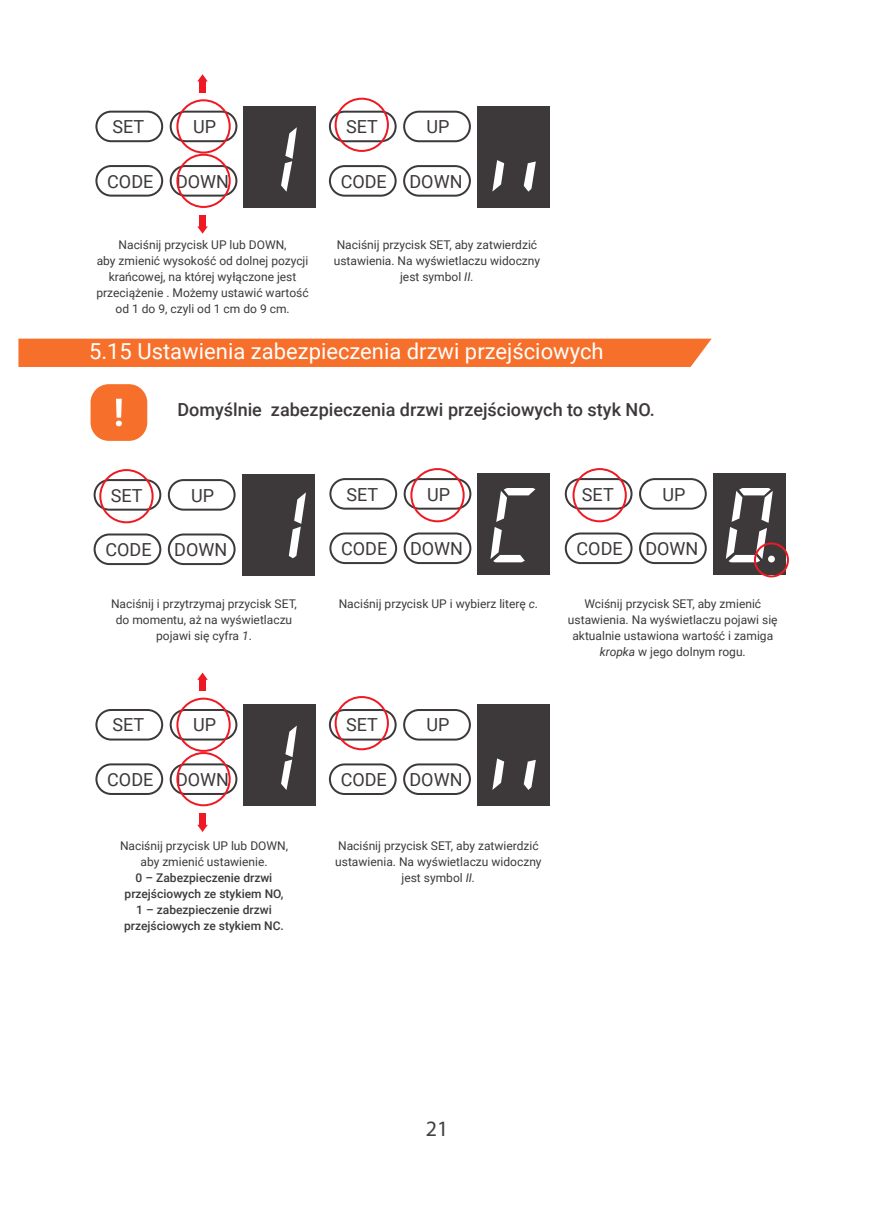
<style>
.page{position:relative;width:874px;height:1225px;background:#fff}
.page>*{position:absolute;margin:0;border:0;box-sizing:border-box;transform-origin:0 0}
.t1{font:22px "Roboto";color:#fff}
.t2{font:22px "Myriad Pro";color:#444041}
.t3{font:18px "Roboto";color:#3d393a}
.t4{font:500 18px "Roboto";color:#3d393a}
.t5{font:12px/16px "Roboto";color:#3d393a;text-align:center}
.t6{font:500 12px/16px "Roboto";color:#3d393a;text-align:center}
.s1{font-style:italic}
</style>
<div class="page">
<div style="left:329px;top:478px;width:68px;height:31px;border:2px solid #3d393a;border-radius:15px"></div>
<div style="left:403px;top:478px;width:68px;height:31px;border:2px solid #3d393a;border-radius:15px"></div>
<div style="left:329px;top:532px;width:68px;height:32px;border:2px solid #3d393a;border-radius:15px"></div>
<div style="left:403px;top:532px;width:68px;height:32px;border:2px solid #3d393a;border-radius:15px"></div>
<div style="left:477px;top:473px;width:73px;height:102px;background:#3d393a"></div>
<div style="left:410px;top:468px;width:54px;height:54px;border:2px solid #ef1923;border-radius:50%"></div>
<svg style="left:490px;top:488px;width:45px;height:74px"></svg>
<div style="left:564px;top:478px;width:68px;height:31px;border:2px solid #3d393a;border-radius:15px"></div>
<div style="left:638px;top:478px;width:68px;height:31px;border:2px solid #3d393a;border-radius:15px"></div>
<div style="left:564px;top:532px;width:68px;height:32px;border:2px solid #3d393a;border-radius:15px"></div>
<div style="left:638px;top:532px;width:68px;height:32px;border:2px solid #3d393a;border-radius:15px"></div>
<div style="left:712px;top:473px;width:73px;height:102px;background:#3d393a"></div>
<div style="left:572px;top:468px;width:54px;height:54px;border:2px solid #ef1923;border-radius:50%"></div>
<svg style="left:725px;top:488px;width:47px;height:74px"></svg>
<div style="left:753px;top:542px;width:35px;height:35px;border:2px solid #ef1923;border-radius:50%"></div>
<svg style="left:767px;top:555px;width:7px;height:7px"></svg>
<div style="left:244px;top:106px;width:72px;height:102px;background:#3d393a"></div>
<div style="left:95px;top:111px;width:68px;height:31px;border:2px solid #3d393a;border-radius:15px"></div>
<div style="left:169px;top:111px;width:68px;height:31px;border:2px solid #3d393a;border-radius:15px"></div>
<div style="left:95px;top:165px;width:68px;height:32px;border:2px solid #3d393a;border-radius:15px"></div>
<div style="left:169px;top:165px;width:68px;height:32px;border:2px solid #3d393a;border-radius:15px"></div>
<div style="left:176px;top:99px;width:54px;height:54px;border:2px solid #ef1923;border-radius:50%"></div>
<div style="left:176px;top:154px;width:54px;height:54px;border:2px solid #ef1923;border-radius:50%"></div>
<svg style="left:281px;top:127px;width:16px;height:65px"></svg>
<div style="left:199px;top:81px;width:6px;height:12px;background:#ef1923"></div>
<svg style="left:197px;top:74px;width:11px;height:7px"></svg>
<div style="left:199px;top:215px;width:6px;height:12px;background:#ef1923"></div>
<svg style="left:197px;top:226px;width:11px;height:8px"></svg>
<div style="left:244px;top:704px;width:72px;height:102px;background:#3d393a"></div>
<div style="left:95px;top:709px;width:68px;height:31px;border:2px solid #3d393a;border-radius:15px"></div>
<div style="left:169px;top:709px;width:68px;height:31px;border:2px solid #3d393a;border-radius:15px"></div>
<div style="left:95px;top:763px;width:68px;height:32px;border:2px solid #3d393a;border-radius:15px"></div>
<div style="left:169px;top:763px;width:68px;height:32px;border:2px solid #3d393a;border-radius:15px"></div>
<div style="left:176px;top:697px;width:54px;height:55px;border:2px solid #ef1923;border-radius:50%"></div>
<div style="left:176px;top:752px;width:54px;height:54px;border:2px solid #ef1923;border-radius:50%"></div>
<svg style="left:281px;top:725px;width:16px;height:65px"></svg>
<div style="left:199px;top:679px;width:6px;height:12px;background:#ef1923"></div>
<svg style="left:197px;top:672px;width:11px;height:8px"></svg>
<div style="left:199px;top:813px;width:6px;height:12px;background:#ef1923"></div>
<svg style="left:197px;top:825px;width:11px;height:7px"></svg>
<div style="left:329px;top:111px;width:67px;height:31px;border:2px solid #3d393a;border-radius:15px"></div>
<div style="left:403px;top:111px;width:67px;height:31px;border:2px solid #3d393a;border-radius:15px"></div>
<div style="left:329px;top:165px;width:67px;height:32px;border:2px solid #3d393a;border-radius:15px"></div>
<div style="left:403px;top:165px;width:67px;height:32px;border:2px solid #3d393a;border-radius:15px"></div>
<div style="left:477px;top:106px;width:72px;height:102px;background:#3d393a"></div>
<div style="left:334px;top:98px;width:54px;height:54px;border:2px solid #ef1923;border-radius:50%"></div>
<svg style="left:492px;top:160px;width:12px;height:32px"></svg>
<svg style="left:523px;top:161px;width:12px;height:31px"></svg>
<div style="left:329px;top:709px;width:67px;height:31px;border:2px solid #3d393a;border-radius:15px"></div>
<div style="left:403px;top:709px;width:67px;height:31px;border:2px solid #3d393a;border-radius:15px"></div>
<div style="left:329px;top:763px;width:67px;height:32px;border:2px solid #3d393a;border-radius:15px"></div>
<div style="left:403px;top:763px;width:67px;height:32px;border:2px solid #3d393a;border-radius:15px"></div>
<div style="left:477px;top:704px;width:72px;height:102px;background:#3d393a"></div>
<div style="left:334px;top:696px;width:54px;height:54px;border:2px solid #ef1923;border-radius:50%"></div>
<svg style="left:492px;top:758px;width:12px;height:32px"></svg>
<svg style="left:523px;top:760px;width:12px;height:30px"></svg>
<div style="left:93px;top:479px;width:68px;height:31px;border:2px solid #3d393a;border-radius:15px"></div>
<div style="left:168px;top:479px;width:67px;height:31px;border:2px solid #3d393a;border-radius:15px"></div>
<div style="left:93px;top:533px;width:68px;height:32px;border:2px solid #3d393a;border-radius:15px"></div>
<div style="left:168px;top:533px;width:67px;height:32px;border:2px solid #3d393a;border-radius:15px"></div>
<div style="left:242px;top:474px;width:72px;height:102px;background:#3d393a"></div>
<svg style="left:288px;top:492px;width:18px;height:66px"></svg>
<div style="left:99px;top:469px;width:54px;height:54px;border:2px solid #ef1923;border-radius:50%"></div>
<div style="left:18px;top:339px;width:693px;height:28px;background:#f7702b"></div>
<div style="left:90px;top:384px;width:57px;height:57px;background:#f7702b;border-radius:18px"></div>
<svg style="left:116px;top:399px;width:6px;height:27px"></svg>
<h2 class="t3" style="left:112px;top:114px;width:33px">SET</h2>
<h2 class="t3" style="left:193px;top:114px;width:25px">UP</h2>
<h2 class="t3" style="left:346px;top:114px;width:33px">SET</h2>
<h2 class="t3" style="left:426px;top:114px;width:25px">UP</h2>
<h2 class="t3" style="left:107px;top:169px;width:48px">CODE</h2>
<h2 class="t3" style="left:176px;top:169px;width:54px">DOWN</h2>
<h2 class="t3" style="left:340px;top:169px;width:48px">CODE</h2>
<h2 class="t3" style="left:409px;top:169px;width:54px">DOWN</h2>
<p class="t5" style="left:96px;top:236px;width:213px">Naciśnij przycisk UP lub DOWN,<br>aby zmienić wysokość od dolnej pozycji krańcowej, na której wyłączone jest przeciążenie . Możemy ustawić wartość od 1 do 9, czyli od 1 cm do 9 cm.</p>
<p class="t5" style="left:333px;top:236px;width:208px">Naciśnij przycisk SET, aby zatwierdzić ustawienia. Na wyświetlaczu widoczny jest symbol <span class="s1">II.</span></p>
<h1 class="t1" style="left:89px;top:336px;width:516px">5.15 Ustawienia zabezpieczenia drzwi przejściowych</h1>
<h2 class="t4" style="left:177px;top:397px;width:478px">Domyślnie zabezpieczenia drzwi przejściowych to styk NO.</h2>
<h2 class="t3" style="left:111px;top:482px;width:33px">SET</h2>
<h2 class="t3" style="left:191px;top:482px;width:25px">UP</h2>
<h2 class="t3" style="left:346px;top:481px;width:33px">SET</h2>
<h2 class="t3" style="left:427px;top:481px;width:25px">UP</h2>
<h2 class="t3" style="left:581px;top:481px;width:33px">SET</h2>
<h2 class="t3" style="left:662px;top:481px;width:25px">UP</h2>
<h2 class="t3" style="left:105px;top:537px;width:48px">CODE</h2>
<h2 class="t3" style="left:174px;top:537px;width:54px">DOWN</h2>
<h2 class="t3" style="left:341px;top:536px;width:48px">CODE</h2>
<h2 class="t3" style="left:410px;top:536px;width:54px">DOWN</h2>
<h2 class="t3" style="left:576px;top:536px;width:48px">CODE</h2>
<h2 class="t3" style="left:645px;top:536px;width:54px">DOWN</h2>
<p class="t5" style="left:111px;top:595px;width:187px">Naciśnij i przytrzymaj przycisk SET, do momentu, aż na wyświetlaczu pojawi się cyfra <span class="s1">1</span>.</p>
<p class="t5" style="left:338px;top:595px;width:201px">Naciśnij przycisk UP i wybierz literę <span class="s1">c</span>.</p>
<p class="t5" style="left:567px;top:595px;width:211px">Wciśnij przycisk SET, aby zmienić ustawienia. Na wyświetlaczu pojawi się aktualnie ustawiona wartość i zamiga <span class="s1">kropka</span> w jego dolnym rogu.</p>
<h2 class="t3" style="left:112px;top:712px;width:33px">SET</h2>
<h2 class="t3" style="left:193px;top:712px;width:25px">UP</h2>
<h2 class="t3" style="left:346px;top:712px;width:33px">SET</h2>
<h2 class="t3" style="left:426px;top:712px;width:25px">UP</h2>
<h2 class="t3" style="left:107px;top:767px;width:48px">CODE</h2>
<h2 class="t3" style="left:176px;top:767px;width:54px">DOWN</h2>
<h2 class="t3" style="left:340px;top:767px;width:48px">CODE</h2>
<h2 class="t3" style="left:409px;top:767px;width:54px">DOWN</h2>
<p class="t5" style="left:120px;top:837px;width:169px">Naciśnij przycisk UP lub DOWN, aby zmienić ustawienie.</p>
<p class="t6" style="left:124px;top:869px;width:161px">0 – Zabezpieczenie drzwi przejściowych ze stykiem NO,<br>1 – zabezpieczenie drzwi przejściowych ze stykiem NC.</p>
<p class="t5" style="left:335px;top:837px;width:208px">Naciśnij przycisk SET, aby zatwierdzić ustawienia. Na wyświetlaczu widoczny jest symbol <span class="s1">II.</span></p>
<h1 class="t2" style="left:425px;top:1114px;width:24px">21</h1>
</div>
